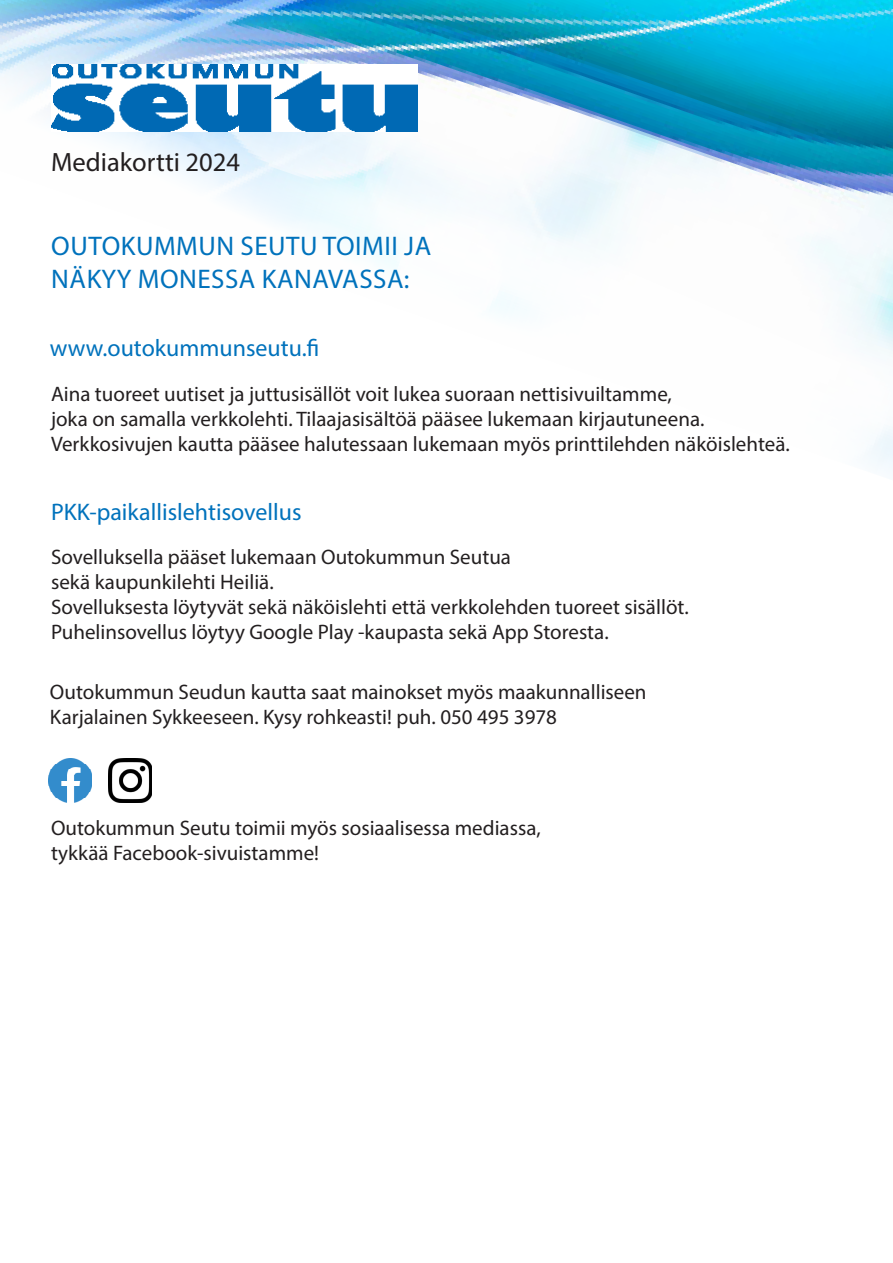
<style>
.page{position:relative;width:893px;height:1263px;background:#fff}
.page>*{position:absolute;margin:0;border:0;box-sizing:border-box;transform-origin:0 0}
.t1{font:27px "Myriad Pro";letter-spacing:.02em;color:#0072bc}
.t2{font:26.55px "Myriad Pro";color:#231f20}
.t3{font:24px "Myriad Pro";color:#0072bc}
.t4{font:21px "Myriad Pro";color:#231f20}
</style>
<div class="page">
<img style="left:0;top:0;width:893px;height:472px">
<img style="left:48px;top:758px;width:44px;height:44px">
<img style="left:108px;top:758px;width:43px;height:44px">
<img style="left:51px;top:65px;width:366px;height:67px">
<p class="t2" style="left:51px;top:146px;width:191px">Mediakortti 2024</p>
<p class="t1" style="left:51px;top:230px;width:381px">OUTOKUMMUN SEUTU TOIMII JA</p>
<p class="t1" style="left:51px;top:262px;width:360px">NÄKYY MONESSA KANAVASSA:</p>
<p class="t3" style="left:50px;top:333px;width:271px">www.outokummunseutu.fi</p>
<p class="t4" style="left:51px;top:381px;width:622px">Aina tuoreet uutiset ja juttusisällöt voit lukea suoraan nettisivuiltamme,</p>
<p class="t4" style="left:51px;top:406px;width:655px">joka on samalla verkkolehti. Tilaajasisältöä pääsee lukemaan kirjautuneena.</p>
<p class="t4" style="left:51px;top:431px;width:740px">Verkkosivujen kautta pääsee halutessaan lukemaan myös printtilehden näköislehteä.</p>
<p class="t3" style="left:51px;top:497px;width:252px">PKK-paikallislehtisovellus</p>
<p class="t4" style="left:51px;top:544px;width:461px">Sovelluksella pääset lukemaan Outokummun Seutua</p>
<p class="t4" style="left:51px;top:569px;width:224px">sekä kaupunkilehti Heiliä.</p>
<p class="t4" style="left:51px;top:594px;width:639px">Sovelluksesta löytyvät sekä näköislehti että verkkolehden tuoreet sisällöt.</p>
<p class="t4" style="left:51px;top:619px;width:559px">Puhelinsovellus löytyy Google Play -kaupasta sekä App Storesta.</p>
<p class="t4" style="left:50px;top:679px;width:598px">Outokummun Seudun kautta saat mainokset myös maakunnalliseen</p>
<p class="t4" style="left:50px;top:704px;width:509px">Karjalainen Sykkeeseen. Kysy rohkeasti! puh. 050 495 3978</p>
<p class="t4" style="left:51px;top:815px;width:491px">Outokummun Seutu toimii myös sosiaalisessa mediassa,</p>
<p class="t4" style="left:51px;top:840px;width:270px">tykkää Facebook-sivuistamme!</p>
</div>
